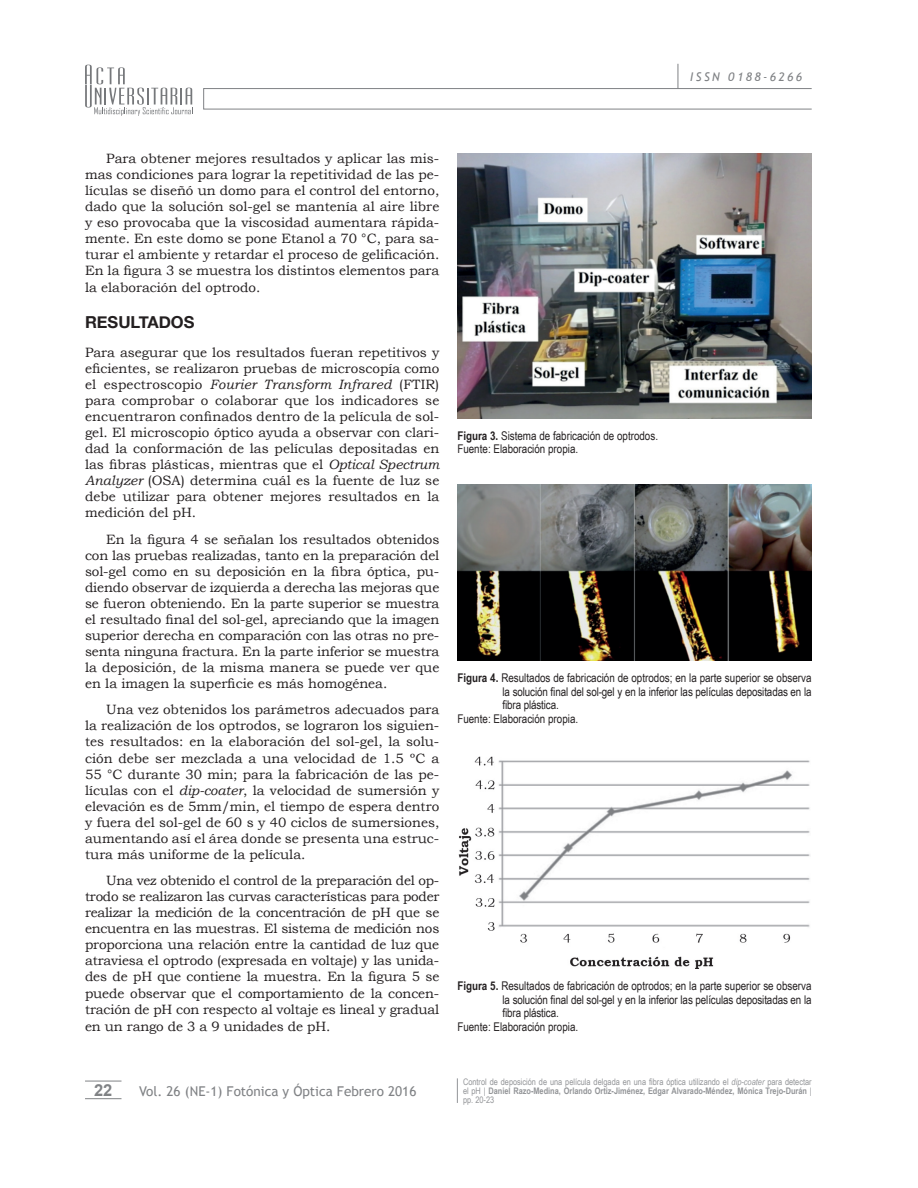
<style>
.page{position:relative;width:918px;height:1188px;background:#fff}
.page>*{position:absolute;margin:0;border:0;box-sizing:border-box;transform-origin:0 0}
.t1{font:700 16.5px "Helvetica Neue";color:#231f20}
.t2{font:700 16.5px "Arial";color:#808285}
.t3{font:13.5px/16px "Bookman Old Style";color:#231f20;text-align:justify}
.t4{font:13.5px "Trebuchet MS";color:#808285}
.t5{font:12px/13.5px "Arial Narrow";color:#231f20}
.t6{font:italic 12px "Trebuchet MS";letter-spacing:.2em;color:#808285}
.t7{font:9px/9px "Arial Narrow";color:#939598;text-align:justify}
.s1{font-style:italic}
.s2{font-weight:700}
</style>
<div class="page">
<div style="left:203px;top:88px;width:609px;height:21px;border:1px solid #808285"></div>
<svg style="left:678px;top:64px;width:1px;height:25px"></svg>
<hr style="left:85px;top:1081px;width:37px;height:1px;background:#808285">
<hr style="left:85px;top:1098px;width:37px;height:1px;background:#808285">
<svg style="left:85px;top:65px;width:108px;height:51px"></svg>
<svg style="left:457px;top:1078px;width:1px;height:25px"></svg>
<img style="left:457px;top:153px;width:355px;height:266px">
<img style="left:457px;top:484px;width:355px;height:177px">
<img style="left:458px;top:756px;width:352px;height:213px">
<p class="t6" style="left:690px;top:70px;width:114px">ISSN 0188-6266</p>
<p class="t3" style="left:85px;top:150px;width:356px;text-indent:21px">Para obtener mejores resultados y aplicar las mis&shy;mas condiciones para lograr la repetitividad de las pe&shy;lículas se diseñó un domo para el control del entorno, dado que la solución sol-gel se mantenía al aire libre y eso provocaba que la viscosidad aumentara rápida&shy;mente. En este domo se pone Etanol a 70 °C, para sa&shy;turar el ambiente y retardar el proceso de gelificación.<br>En la figura 3 se muestra los distintos elementos para la elaboración del optrodo.</p>
<p class="t1" style="left:85px;top:309px;width:111px">RESULTADOS</p>
<p class="t3" style="left:85px;top:344px;width:356px">Para asegurar que los resultados fueran repetitivos y eficientes, se realizaron pruebas de microscopía como el espectroscopio <span class="s1">Fourier Transform Infrared</span> (FTIR) para comprobar o colaborar que los indicadores se encuentraron confinados dentro de la película de sol&shy;gel. El microscopio óptico ayuda a observar con clari&shy;dad la conformación de las películas depositadas en las fibras plásticas, mientras que el <span class="s1">Optical Spectrum Analyzer</span> (OSA) determina cuál es la fuente de luz se debe utilizar para obtener mejores resultados en la medición del pH.</p>
<p class="t3" style="left:85px;top:531px;width:356px;text-indent:21px">En la figura 4 se señalan los resultados obtenidos con las pruebas realizadas, tanto en la preparación del sol-gel como en su deposición en la fibra óptica, pu&shy;diendo observar de izquierda a derecha las mejoras que se fueron obteniendo. En la parte superior se muestra el resultado final del sol-gel, apreciando que la imagen superior derecha en comparación con las otras no pre&shy;senta ninguna fractura. En la parte inferior se muestra la deposición, de la misma manera se puede ver que en la imagen la superficie es más homogénea.</p>
<p class="t3" style="left:85px;top:702px;width:356px;text-indent:21px">Una vez obtenidos los parámetros adecuados para la realización de los optrodos, se lograron los siguien&shy;tes resultados: en la elaboración del sol-gel, la solu&shy;ción debe ser mezclada a una velocidad de 1.5 ºC a 55 °C durante 30 min; para la fabricación de las pe&shy;lículas con el <span class="s1">dip-coater</span>, la velocidad de sumersión y elevación es de 5mm/min, el tiempo de espera dentro y fuera del sol-gel de 60 s y 40 ciclos de sumersiones, aumentando así el área donde se presenta una estruc&shy;tura más uniforme de la película.</p>
<p class="t3" style="left:85px;top:872px;width:356px;text-indent:21px">Una vez obtenido el control de la preparación del op&shy;trodo se realizaron las curvas características para poder realizar la medición de la concentración de pH que se encuentra en las muestras. El sistema de medición nos proporciona una relación entre la cantidad de luz que atraviesa el optrodo (expresada en voltaje) y las unida&shy;des de pH que contiene la muestra. En la figura 5 se puede observar que el comportamiento de la concen&shy;tración de pH con respecto al voltaje es lineal y gradual en un rango de 3 a 9 unidades de pH.</p>
<p class="t5" style="left:457px;top:429px;width:202px"><span class="s2">Figura 3.</span> Sistema de fabricación de optrodos.<br>Fuente: Elaboración propia.</p>
<p class="t5" style="left:457px;top:671px;width:356px"><span class="s2">Figura 4.</span> Resultados de fabricación de optrodos; en la parte superior se observa</p>
<p class="t5" style="left:502px;top:684px;width:311px">la solución final del sol-gel y en la inferior las películas depositadas en la</p>
<p class="t5" style="left:502px;top:698px;width:58px">fibra plástica.</p>
<p class="t5" style="left:457px;top:711px;width:122px">Fuente: Elaboración propia.</p>
<p class="t5" style="left:457px;top:979px;width:356px"><span class="s2">Figura 5.</span> Resultados de fabricación de optrodos; en la parte superior se observa</p>
<p class="t5" style="left:502px;top:992px;width:311px">la solución final del sol-gel y en la inferior las películas depositadas en la</p>
<p class="t5" style="left:502px;top:1006px;width:58px">fibra plástica.</p>
<p class="t5" style="left:457px;top:1019px;width:122px">Fuente: Elaboración propia.</p>
<p class="t2" style="left:94px;top:1079px;width:20px">22</p>
<p class="t4" style="left:139px;top:1083px;width:279px">Vol. 26 (NE-1) Fotónica y Óptica Febrero 2016</p>
<p class="t7" style="left:463px;top:1077px;width:350px">Control de deposición de una película delgada en una fibra óptica utilizando el <span class="s1">dip-coater</span> para detectar el pH | <span class="s2">Daniel Razo-Medina, Orlando Ortiz-Jiménez, Edgar Alvarado-Méndez, Mónica Trejo-Durán</span> | pp. 20-23</p>
</div>
